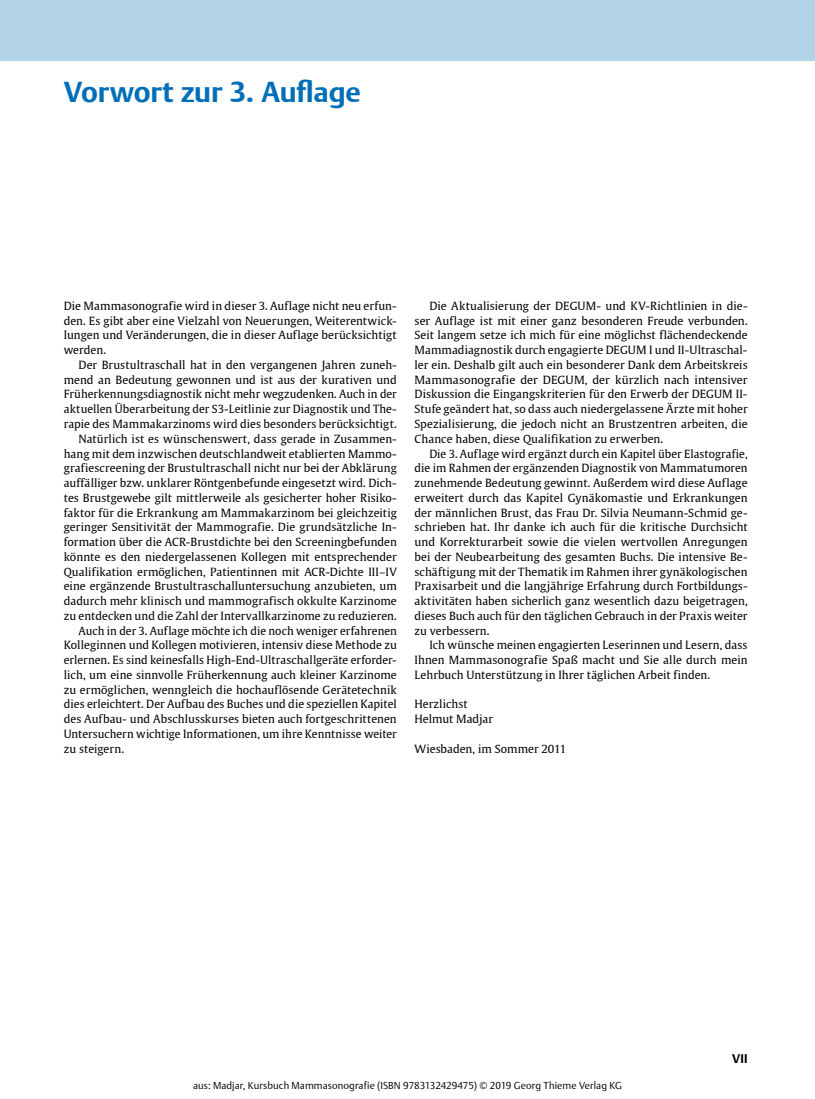
<style>
.page{position:relative;width:815px;height:1099px;background:#fff}
.page>*{position:absolute;margin:0;border:0;box-sizing:border-box;transform-origin:0 0}
.t1{font:700 28.75px "Thieme Argo 2008";letter-spacing:-.005em;color:#006eb7}
.t2{font:700 12.5px "Thieme Argo 2008";color:#000}
.t3{font:11.25px/14.8px "Thieme Gulliver 2008";letter-spacing:.005em;color:#000;text-align:justify}
.t4{font:300 10px "Thieme Argo 2008";letter-spacing:.01em;color:#000}
</style>
<div class="page">
<div style="left:0;top:0;width:815px;height:60px;background:#b3d3e9"></div>
<h1 class="t1" style="left:64px;top:73px;width:299px">Vorwort zur 3. Auflage</h1>
<p class="t3" style="left:64px;top:298px;width:335px">Die Mammasonografie wird in dieser 3. Auflage nicht neu erfun&shy;den. Es gibt aber eine Vielzahl von Neuerungen, Weiterentwick&shy;lungen und Veränderungen, die in dieser Auflage berücksichtigt werden.</p>
<p class="t3" style="left:79px;top:357px;width:320px">Der Brustultraschall hat in den vergangenen Jahren zuneh-</p>
<p class="t3" style="left:64px;top:372px;width:335px">mend an Bedeutung gewonnen und ist aus der kurativen und</p>
<p class="t3" style="left:64px;top:386px;width:335px">Früherkennungsdiagnostik nicht mehr wegzudenken. Auch in der</p>
<p class="t3" style="left:64px;top:401px;width:335px">aktuellen Überarbeitung der S3-Leitlinie zur Diagnostik und The-</p>
<p class="t3" style="left:64px;top:416px;width:335px">rapie des Mammakarzinoms wird dies besonders berücksichtigt.</p>
<p class="t3" style="left:79px;top:431px;width:320px">Natürlich ist es wünschenswert, dass gerade in Zusammen-</p>
<p class="t3" style="left:64px;top:445px;width:335px">hang mit dem inzwischen deutschlandweit etablierten Mammo-</p>
<p class="t3" style="left:64px;top:460px;width:334px">grafiescreening der Brustultraschall nicht nur bei der Abklärung</p>
<p class="t3" style="left:64px;top:475px;width:335px">auffälliger bzw. unklarer Röntgenbefunde eingesetzt wird. Dich-</p>
<p class="t3" style="left:64px;top:490px;width:335px">tes Brustgewebe gilt mittlerweile als gesicherter hoher Risiko-</p>
<p class="t3" style="left:64px;top:504px;width:335px">faktor für die Erkrankung am Mammakarzinom bei gleichzeitig</p>
<p class="t3" style="left:64px;top:519px;width:335px">geringer Sensitivität der Mammografie. Die grundsätzliche In-</p>
<p class="t3" style="left:64px;top:534px;width:335px">formation über die ACR-Brustdichte bei den Screeningbefunden</p>
<p class="t3" style="left:64px;top:549px;width:335px">könnte es den niedergelassenen Kollegen mit entsprechender</p>
<p class="t3" style="left:64px;top:563px;width:335px">Qualifikation ermöglichen, Patientinnen mit ACR-Dichte III–IV</p>
<p class="t3" style="left:64px;top:578px;width:335px">eine ergänzende Brustultraschalluntersuchung anzubieten, um</p>
<p class="t3" style="left:64px;top:593px;width:335px">dadurch mehr klinisch und mammografisch okkulte Karzinome</p>
<p class="t3" style="left:64px;top:608px;width:335px">zu entdecken und die Zahl der Intervallkarzinome zu reduzieren.</p>
<p class="t3" style="left:79px;top:622px;width:320px">Auch in der 3. Auflage möchte ich die noch weniger erfahrenen</p>
<p class="t3" style="left:64px;top:637px;width:335px">Kolleginnen und Kollegen motivieren, intensiv diese Methode zu</p>
<p class="t3" style="left:64px;top:652px;width:335px">erlernen. Es sind keinesfalls High-End-Ultraschallgeräte erforder-</p>
<p class="t3" style="left:64px;top:667px;width:335px">lich, um eine sinnvolle Früherkennung auch kleiner Karzinome</p>
<p class="t3" style="left:64px;top:681px;width:335px">zu ermöglichen, wenngleich die hochauflösende Gerätetechnik</p>
<p class="t3" style="left:64px;top:696px;width:335px">dies erleichtert. Der Aufbau des Buches und die speziellen Kapitel</p>
<p class="t3" style="left:64px;top:711px;width:335px">des Aufbau- und Abschlusskurses bieten auch fortgeschrittenen</p>
<p class="t3" style="left:64px;top:726px;width:335px">Untersuchern wichtige Informationen, um ihre Kenntnisse weiter</p>
<p class="t3" style="left:64px;top:740px;width:62px">zu steigern.</p>
<p class="t3" style="left:415px;top:298px;width:335px;text-indent:15px">Die Aktualisierung der DEGUM- und KV-Richtlinien in die&shy;ser Auflage ist mit einer ganz besonderen Freude verbunden.<br>Seit langem setze ich mich für eine möglichst flächendeckende Mammadiagnostik durch engagierte DEGUM I und II-Ultraschal&shy;ler ein. Deshalb gilt auch ein besonderer Dank dem Arbeitskreis Mammasonografie der DEGUM, der kürzlich nach intensiver Diskussion die Eingangskriterien für den Erwerb der DEGUM II-Stufe geändert hat, so dass auch niedergelassene Ärzte mit hoher Spezialisierung, die jedoch nicht an Brustzentren arbeiten, die Chance haben, diese Qualifikation zu erwerben.</p>
<p class="t3" style="left:415px;top:445px;width:335px;text-indent:15px">Die 3. Auflage wird ergänzt durch ein Kapitel über Elastografie, die im Rahmen der ergänzenden Diagnostik von Mammatumoren zunehmende Bedeutung gewinnt. Außerdem wird diese Auflage erweitert durch das Kapitel Gynäkomastie und Erkrankungen der männlichen Brust, das Frau Dr. Silvia Neumann-Schmid ge&shy;schrieben hat. Ihr danke ich auch für die kritische Durchsicht und Korrekturarbeit sowie die vielen wertvollen Anregungen bei der Neubearbeitung des gesamten Buchs. Die intensive Be&shy;schäftigung mit der Thematik im Rahmen ihrer gynäkologischen Praxisarbeit und die langjährige Erfahrung durch Fortbildungs&shy;aktivitäten haben sicherlich ganz wesentlich dazu beigetragen, dieses Buch auch für den täglichen Gebrauch in der Praxis weiter zu verbessern.</p>
<p class="t3" style="left:415px;top:637px;width:335px;text-indent:15px">Ich wünsche meinen engagierten Leserinnen und Lesern, dass Ihnen Mammasonografie Spaß macht und Sie alle durch mein Lehrbuch Unterstützung in Ihrer täglichen Arbeit finden.</p>
<p class="t3" style="left:415px;top:696px;width:80px">Herzlichst<br>Helmut Madjar</p>
<p class="t3" style="left:415px;top:740px;width:153px">Wiesbaden, im Sommer 2011</p>
<p class="t2" style="left:732px;top:1049px;width:17px">VII</p>
<p class="t4" style="left:193px;top:1078px;width:430px">aus: Madjar, Kursbuch Mammasonografie (ISBN 9783132429475) © 2019 Georg Thieme Verlag KG</p>
</div>
